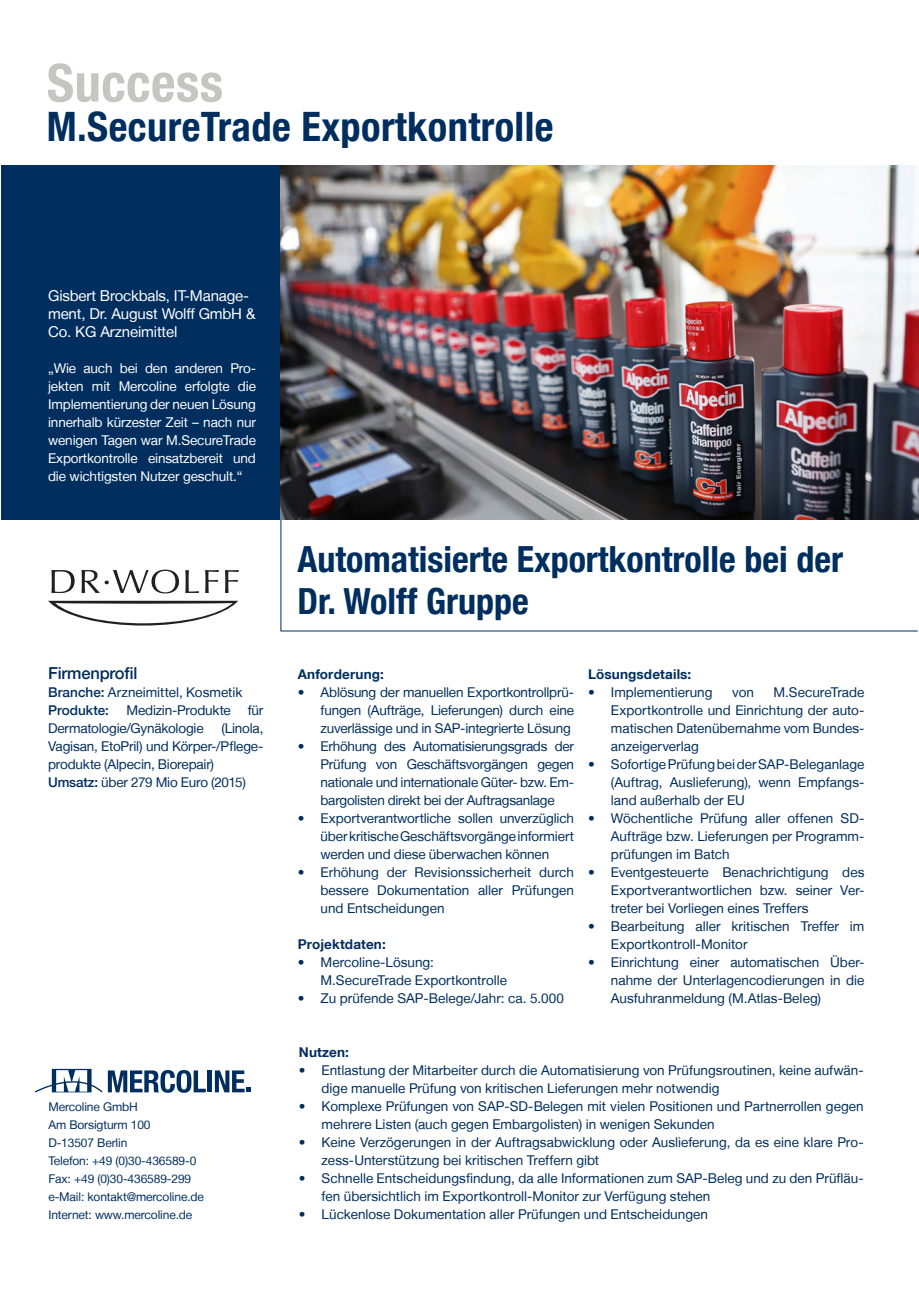
<style>
.page{position:relative;width:919px;height:1289px;background:#fff}
.page>*{position:absolute;margin:0;border:0;box-sizing:border-box;transform-origin:0 0}
.t1{font:700 condensed 52.5px "Helvetica Neue LT";letter-spacing:.01em;color:#c7c4c4}
.t2{font:700 condensed 40.5px "Helvetica Neue LT";letter-spacing:.01em;color:#002e5e}
.t3{font:700 condensed 36px/42px "Helvetica Neue LT";color:#002e5e}
.t4{font:500 16.5px "Helvetica Neue LT";letter-spacing:-.01em;color:#002e5e}
.t5{font:15px/18px "Helvetica Neue LT";letter-spacing:-.01em;color:#fff}
.t6{font:13.5px/18px "Helvetica Neue LT";color:#002e5e;text-align:justify}
.t7{font:13.5px/18px "Helvetica Neue LT";letter-spacing:-.01em;color:#fff;text-align:justify}
.t8{font:700 13.5px "Helvetica Neue LT";letter-spacing:.01em;color:#002e5e}
.t9{font:12px/18px "Helvetica Neue LT";letter-spacing:-.01em;color:#002e5e}
.s1{font-weight:500}
</style>
<div class="page">
<div style="left:1px;top:165px;width:280px;height:355px;background:#002e5e"></div>
<div style="left:207px;top:1070px;width:5px;height:22px;background:#002e5e"></div>
<svg style="left:215px;top:1070px;width:35px;height:22px"></svg>
<svg style="left:35px;top:1068px;width:171px;height:25px"></svg>
<img style="left:280px;top:165px;width:638px;height:355px">
<svg style="left:51px;top:570px;width:24px;height:23px"></svg>
<svg style="left:81px;top:569px;width:98px;height:24px"></svg>
<svg style="left:185px;top:570px;width:14px;height:23px"></svg>
<svg style="left:205px;top:570px;width:14px;height:23px"></svg>
<svg style="left:225px;top:570px;width:13px;height:23px"></svg>
<svg style="left:48px;top:600px;width:190px;height:25px"></svg>
<h1 class="t1" style="left:47px;top:51px;width:178px">Success</h1>
<h2 class="t2" style="left:47px;top:102px;width:508px">M.SecureTrade Exportkontrolle</h2>
<p class="t5" style="left:48px;top:286px;width:209px">Gisbert Brockbals, IT-Manage&shy;ment, Dr. August Wolff GmbH &amp;<br>Co. KG Arzneimittel</p>
<p class="t7" style="left:48px;top:359px;width:209px">„Wie auch bei den anderen Pro&shy;jekten mit Mercoline erfolgte die Implementierung der neuen Lösung innerhalb kürzester Zeit – nach nur wenigen Tagen war M.SecureTrade Exportkontrolle einsatzbereit und die wichtigsten Nutzer geschult.“</p>
<p class="t4" style="left:48px;top:663px;width:91px">Firmenprofil</p>
<p class="t6" style="left:48px;top:683px;width:196px"><span class="s1">Branche:</span> Arzneimittel, Kosmetik<br><span class="s1">Produkte:</span></p>
<p class="t6" style="left:126px;top:701px;width:106px">Medizin-Produkte</p>
<p class="t6" style="left:248px;top:701px;width:17px">für</p>
<p class="t6" style="left:48px;top:719px;width:157px">Dermatologie/Gynäkologie</p>
<p class="t6" style="left:48px;top:719px;width:217px;text-align:left;text-indent:173px">(Linola,<br>Vagisan, EtoPril) und Körper-/Pflege&shy;produkte (Alpecin, Biorepair)<br><span class="s1">Umsatz:</span> über 279 Mio Euro (2015)</p>
<p class="t9" style="left:48px;top:1097px;width:157px">Mercoline GmbH<br>Am Borsigturm 100<br>D-13507 Berlin<br>Telefon: +49 (0)30-436589-0<br>Fax: +49 (0)30-436589-299 e-Mail: kontakt@mercoline.de<br>Internet: www.mercoline.de</p>
<h3 class="t3" style="left:297px;top:537px;width:547px">Automatisierte Exportkontrolle bei der<br>Dr. Wolff Gruppe</h3>
<p class="t8" style="left:298px;top:666px;width:87px">Anforderung:</p>
<p class="t6" style="left:320px;top:683px;width:255px;text-indent:-23px">• Ablösung der manuellen Exportkontrollprü&shy;fungen (Aufträge, Lieferungen) durch eine zuverlässige und in SAP-integrierte Lösung</p>
<p class="t6" style="left:320px;top:737px;width:255px;text-indent:-23px">• Erhöhung des Automatisierungsgrads der Prüfung von Geschäftsvorgängen gegen nationale und internationale Güter- bzw. Em&shy;bargolisten direkt bei der Auftragsanlage</p>
<p class="t6" style="left:320px;top:809px;width:255px;text-indent:-23px">• Exportverantwortliche sollen unverzüglich über kritische Geschäftsvorgänge informiert werden und diese überwachen können</p>
<p class="t6" style="left:320px;top:863px;width:255px;text-indent:-23px">• Erhöhung der Revisionssicherheit durch bessere Dokumentation aller Prüfungen und Entscheidungen</p>
<p class="t8" style="left:298px;top:936px;width:89px">Projektdaten:</p>
<p class="t6" style="left:320px;top:953px;width:188px;text-indent:-23px">• Mercoline-Lösung:<br>M.SecureTrade Exportkontrolle</p>
<p class="t6" style="left:298px;top:989px;width:268px">• Zu prüfende SAP-Belege/Jahr: ca. 5.000</p>
<p class="t8" style="left:588px;top:666px;width:105px">Lösungsdetails:</p>
<p class="t6" style="left:588px;top:683px;width:126px">• Implementierung</p>
<p class="t6" style="left:732px;top:683px;width:23px">von</p>
<p class="t6" style="left:611px;top:683px;width:255px;text-indent:163px">M.SecureTrade Exportkontrolle und Einrichtung der auto&shy;matischen Datenübernahme vom Bundes&shy;anzeigerverlag</p>
<p class="t6" style="left:611px;top:755px;width:255px;text-indent:-23px">• Sofortige Prüfung bei der SAP-Beleganlage (Auftrag, Auslieferung), wenn Empfangs&shy;land außerhalb der EU</p>
<p class="t6" style="left:611px;top:809px;width:255px;text-indent:-23px">• Wöchentliche Prüfung aller offenen SD-Aufträge bzw. Lieferungen per Programm&shy;prüfungen im Batch</p>
<p class="t6" style="left:611px;top:863px;width:255px;text-indent:-23px">• Eventgesteuerte Benachrichtigung des Exportverantwortlichen bzw. seiner Ver&shy;treter bei Vorliegen eines Treffers</p>
<p class="t6" style="left:611px;top:917px;width:255px;text-indent:-23px">• Bearbeitung aller kritischen Treffer im<br>Exportkontroll-Monitor</p>
<p class="t6" style="left:611px;top:953px;width:255px;text-indent:-23px">• Einrichtung einer automatischen Über&shy;nahme der Unterlagencodierungen in die Ausfuhranmeldung (M.Atlas-Beleg)</p>
<p class="t8" style="left:299px;top:1044px;width:52px">Nutzen:</p>
<p class="t6" style="left:321px;top:1061px;width:543px;text-indent:-23px">• Entlastung der Mitarbeiter durch die Automatisierung von Prüfungsroutinen, keine aufwän&shy;dige manuelle Prüfung von kritischen Lieferungen mehr notwendig</p>
<p class="t6" style="left:321px;top:1097px;width:543px;text-indent:-23px">• Komplexe Prüfungen von SAP-SD-Belegen mit vielen Positionen und Partnerrollen gegen mehrere Listen (auch gegen Embargolisten) in wenigen Sekunden</p>
<p class="t6" style="left:321px;top:1133px;width:543px;text-indent:-23px">• Keine Verzögerungen in der Auftragsabwicklung oder Auslieferung, da es eine klare Pro&shy;zess-Unterstützung bei kritischen Treffern gibt</p>
<p class="t6" style="left:321px;top:1169px;width:543px;text-indent:-23px">• Schnelle Entscheidungsfindung, da alle Informationen zum SAP-Beleg und zu den Prüfläu&shy;fen übersichtlich im Exportkontroll-Monitor zur Verfügung stehen</p>
<p class="t6" style="left:299px;top:1205px;width:410px">• Lückenlose Dokumentation aller Prüfungen und Entscheidungen</p>
</div>
